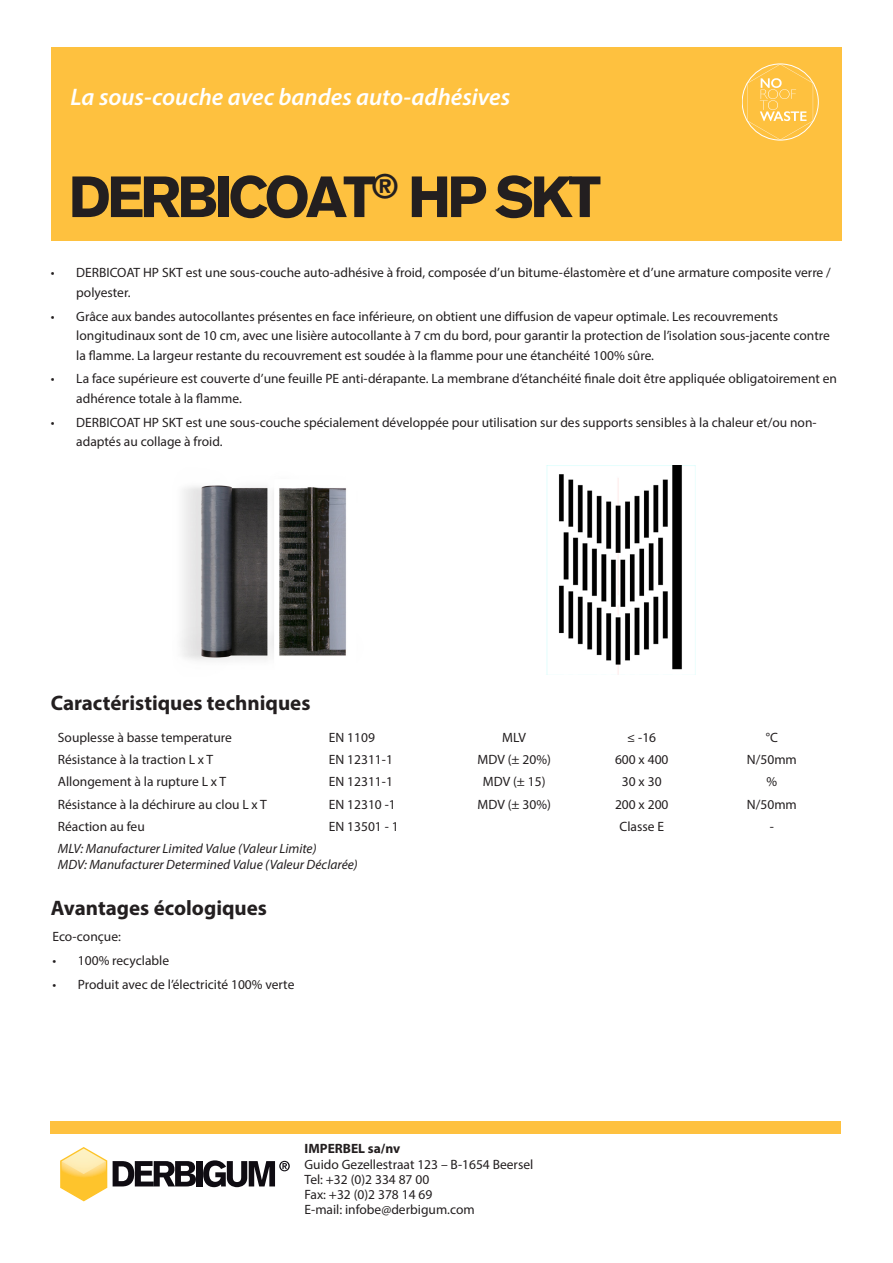
<style>
.page{position:relative;width:893px;height:1263px;background:#fff}
.page>*{position:absolute;margin:0;border:0;box-sizing:border-box;transform-origin:0 0}
.titre_principal{font:900 57px "Akzidenz Grotesk";letter-spacing:-.07em;color:#231f20}
.Intro-Italic{font:italic 600 24px "Myriad Pro";color:#fff}
.Titre{font:700 21px "Myriad Pro";color:#231f20}
.Texte_descriptif_puces{font:13.5px/19.5px "Myriad Pro";color:#231f20}
.Tableau_txt_appui_a_gauche{font:13.5px "Myriad Pro";color:#231f20}
.Tableau{font:13.5px "Myriad Pro";color:#231f20}
.adresse{font:13.5px/15px "Myriad Pro";color:#231f20}
.Tableau_txt_appui_a_gauche-2{font:italic 13.5px/16.2px "Myriad Pro";color:#231f20}
.s1{font-weight:700}
</style>
<div class="page">
<div style="left:51px;top:47px;width:791px;height:193px;background:#fec13f"></div>
<img style="left:181px;top:485px;width:166px;height:175px">
<img style="left:546px;top:466px;width:150px;height:208px">
<svg style="left:60px;top:1147px;width:47px;height:54px"></svg>
<svg style="left:113px;top:1161px;width:83px;height:25px"></svg>
<div style="left:197px;top:1161px;width:6px;height:25px;background:#0f0c12"></div>
<svg style="left:203px;top:1160px;width:87px;height:27px"></svg>
<div style="left:51px;top:1122px;width:790px;height:12px;background:#fec13f"></div>
<svg style="left:747px;top:64px;width:66px;height:76px"></svg>
<p class="Intro-Italic" style="left:70px;top:81px;width:441px">La sous-couche avec bandes auto-adhésives</p>
<p class="titre_principal" style="left:69px;top:163px;width:534px">DERBICOAT<sup>®</sup> HP SKT</p>
<p class="Texte_descriptif_puces" style="left:76px;top:263px;width:756px;text-indent:-26px">• DERBICOAT HP SKT est une sous-couche auto-adhésive à froid, composée d’un bitume-élastomère et d’une armature composite verre / polyester.</p>
<p class="Texte_descriptif_puces" style="left:76px;top:306px;width:755px;text-indent:-26px">• Grâce aux bandes autocollantes présentes en face inférieure, on obtient une diffusion de vapeur optimale. Les recouvrements longitudinaux sont de 10 cm, avec une lisière autocollante à 7 cm du bord, pour garantir la protection de l’isolation sous-jacente contre la flamme. La largeur restante du recouvrement est soudée à la flamme pour une étanchéité 100% sûre.</p>
<p class="Texte_descriptif_puces" style="left:76px;top:369px;width:762px;text-indent:-26px">• La face supérieure est couverte d’une feuille PE anti-dérapante. La membrane d’étanchéité finale doit être appliquée obligatoirement en adhérence totale à la flamme.</p>
<p class="Texte_descriptif_puces" style="left:76px;top:412px;width:742px;text-indent:-26px">• DERBICOAT HP SKT est une sous-couche spécialement développée pour utilisation sur des supports sensibles à la chaleur et/ou non&shy;adaptés au collage à froid.</p>
<p class="Titre" style="left:51px;top:689px;width:261px">Caractéristiques techniques</p>
<p class="Tableau_txt_appui_a_gauche" style="left:58px;top:729px;width:176px">Souplesse à basse temperature</p>
<p class="Tableau" style="left:329px;top:729px;width:48px">EN 1109</p>
<p class="Tableau" style="left:502px;top:729px;width:25px">MLV</p>
<p class="Tableau" style="left:627px;top:729px;width:30px">≤ -16</p>
<p class="Tableau" style="left:766px;top:729px;width:14px">°C</p>
<p class="Tableau_txt_appui_a_gauche" style="left:58px;top:751px;width:157px">Résistance à la traction L x T</p>
<p class="Tableau" style="left:329px;top:751px;width:66px">EN 12311-1</p>
<p class="Tableau" style="left:477px;top:751px;width:75px">MDV (± 20%)</p>
<p class="Tableau" style="left:615px;top:751px;width:55px">600 x 400</p>
<p class="Tableau" style="left:747px;top:751px;width:51px">N/50mm</p>
<p class="Tableau_txt_appui_a_gauche" style="left:58px;top:773px;width:170px">Allongement à la rupture L x T</p>
<p class="Tableau" style="left:329px;top:773px;width:66px">EN 12311-1</p>
<p class="Tableau" style="left:483px;top:773px;width:64px">MDV (± 15)</p>
<p class="Tableau" style="left:622px;top:773px;width:41px">30 x 30</p>
<p class="Tableau" style="left:767px;top:773px;width:12px">%</p>
<p class="Tableau_txt_appui_a_gauche" style="left:58px;top:796px;width:211px">Résistance à la déchirure au clou L x T</p>
<p class="Tableau" style="left:329px;top:796px;width:68px">EN 12310 -1</p>
<p class="Tableau" style="left:477px;top:796px;width:75px">MDV (± 30%)</p>
<p class="Tableau" style="left:615px;top:796px;width:55px">200 x 200</p>
<p class="Tableau" style="left:747px;top:796px;width:51px">N/50mm</p>
<p class="Tableau_txt_appui_a_gauche" style="left:58px;top:818px;width:88px">Réaction au feu</p>
<p class="Tableau" style="left:329px;top:818px;width:71px">EN 13501 - 1</p>
<p class="Tableau" style="left:619px;top:818px;width:46px">Classe E</p>
<p class="Tableau" style="left:770px;top:818px;width:6px">-</p>
<p class="Tableau_txt_appui_a_gauche-2" style="left:58px;top:840px;width:301px">MLV: Manufacturer Limited Value (Valeur Limite)<br>MDV: Manufacturer Determined Value (Valeur Déclarée)</p>
<p class="Titre" style="left:51px;top:894px;width:218px">Avantages écologiques</p>
<p class="Texte_descriptif_puces" style="left:52px;top:926px;width:70px">Eco-conçue:</p>
<p class="Texte_descriptif_puces" style="left:52px;top:950px;width:118px">• 100% recyclable</p>
<p class="Texte_descriptif_puces" style="left:52px;top:974px;width:243px">• Produit avec de l’électricité 100% verte</p>
<p class="adresse" style="left:305px;top:1141px;width:230px"><span class="s1">IMPERBEL sa/nv<br></span>Guido Gezellestraat 123 – B-1654 Beersel<br>Tel: +32 (0)2 334 87 00<br>Fax: +32 (0)2 378 14 69<br>E-mail: infobe@derbigum.com</p>
</div>
